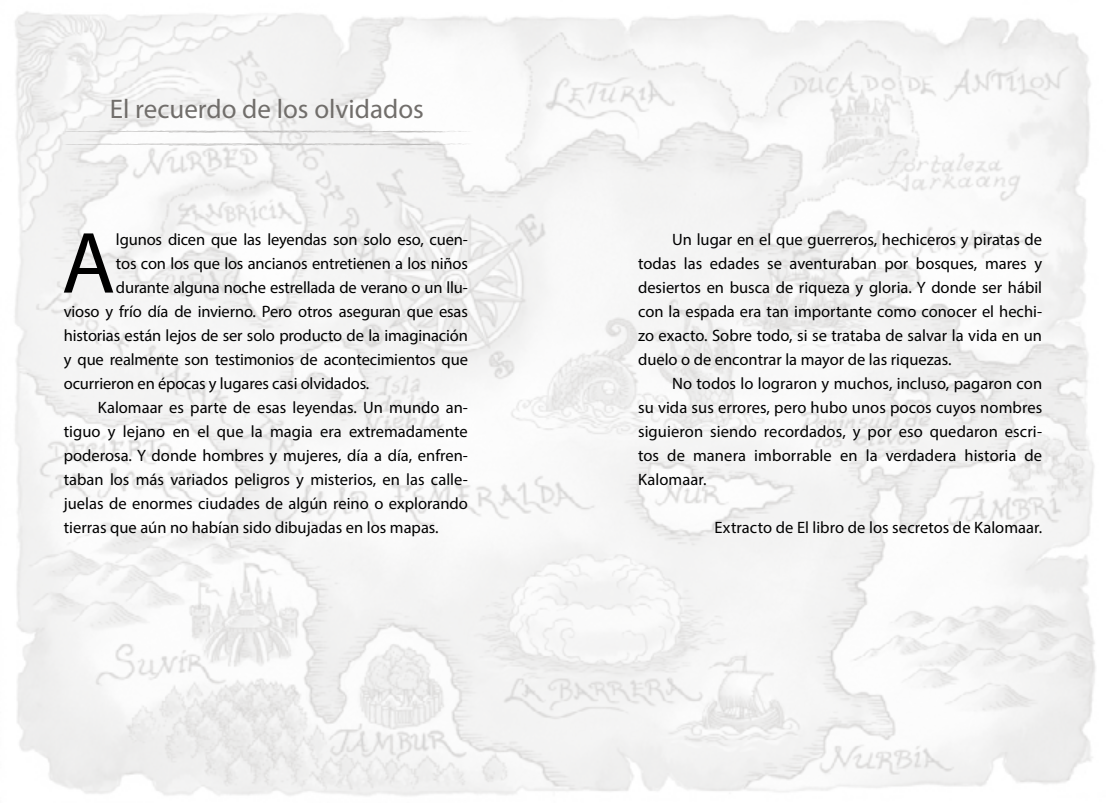
<style>
.page{position:relative;width:1106px;height:808px;background:#fff}
.page>*{position:absolute;margin:0;border:0;box-sizing:border-box;transform-origin:0 0}
.t1{font:87.75px "Myriad Pro";color:#000}
.t2{font:27px "Myriad Pro";color:#716e6b}
.t3{font:16.5px/24px "Myriad Pro";color:#000;text-align:justify}
</style>
<div class="page">
<img style="left:15px;top:11px;width:1081px;height:785px">
<svg style="left:61px;top:130px;width:412px;height:4px"></svg>
<svg style="left:61px;top:143px;width:412px;height:4px"></svg>
<h2 class="t2" style="left:110px;top:92px;width:315px">El recuerdo de los olvidados</h2>
<h1 class="t1" style="left:62px;top:209px;width:55px">A</h1>
<p class="t3" style="left:116px;top:227px;width:353px">lgunos dicen que las leyendas son solo eso, cuen-</p>
<p class="t3" style="left:116px;top:251px;width:353px">tos con los que los ancianos entretienen a los niños</p>
<p class="t3" style="left:116px;top:275px;width:353px">durante alguna noche estrellada de verano o un llu-</p>
<p class="t3" style="left:64px;top:299px;width:406px">vioso y frío día de invierno. Pero otros aseguran que esas</p>
<p class="t3" style="left:64px;top:323px;width:405px">historias están lejos de ser solo producto de la imaginación</p>
<p class="t3" style="left:64px;top:347px;width:405px">y que realmente son testimonios de acontecimientos que</p>
<p class="t3" style="left:64px;top:371px;width:307px">ocurrieron en épocas y lugares casi olvidados.</p>
<p class="t3" style="left:98px;top:395px;width:371px">Kalomaar es parte de esas leyendas. Un mundo an-</p>
<p class="t3" style="left:64px;top:419px;width:405px">tiguo y lejano en el que la magia era extremadamente</p>
<p class="t3" style="left:64px;top:443px;width:405px">poderosa. Y donde hombres y mujeres, día a día, enfren-</p>
<p class="t3" style="left:64px;top:467px;width:405px">taban los más variados peligros y misterios, en las calle-</p>
<p class="t3" style="left:64px;top:491px;width:405px">juelas de enormes ciudades de algún reino o explorando</p>
<p class="t3" style="left:64px;top:515px;width:376px">tierras que aún no habían sido dibujadas en los mapas.</p>
<p class="t3" style="left:638px;top:227px;width:405px;text-indent:34px">Un lugar en el que guerreros, hechiceros y piratas de todas las edades se aventuraban por bosques, mares y desiertos en busca de riqueza y gloria. Y donde ser hábil con la espada era tan importante como conocer el hechi&shy;zo exacto. Sobre todo, si se trataba de salvar la vida en un duelo o de encontrar la mayor de las riquezas.</p>
<p class="t3" style="left:638px;top:371px;width:405px;text-indent:34px">No todos lo lograron y muchos, incluso, pagaron con su vida sus errores, pero hubo unos pocos cuyos nombres siguieron siendo recordados, y por eso quedaron escri&shy;tos de manera imborrable en la verdadera historia de Kalomaar.</p>
<p class="t3" style="left:714px;top:515px;width:329px">Extracto de El libro de los secretos de Kalomaar.</p>
</div>
